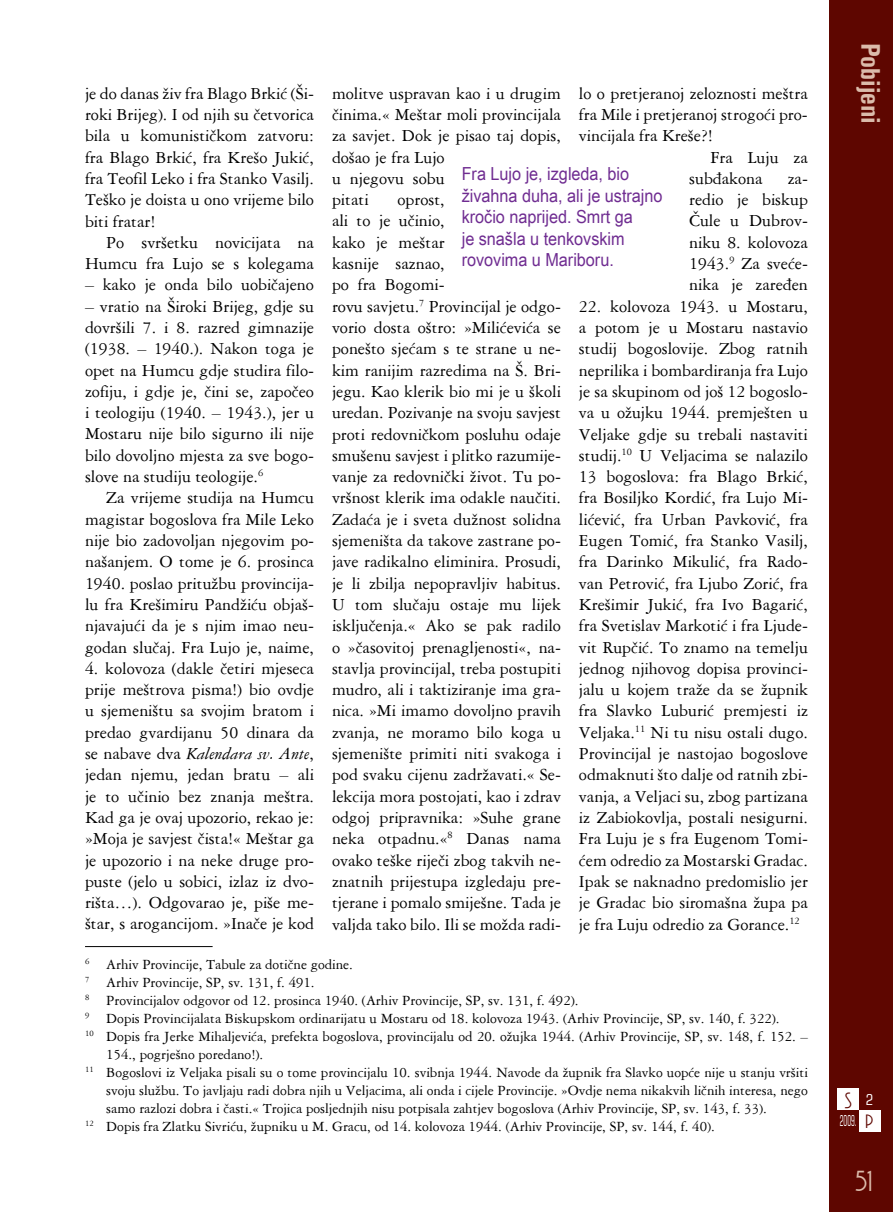
<style>
.page{position:relative;width:893px;height:1212px;background:#fff}
.page>*{position:absolute;margin:0;border:0;box-sizing:border-box;transform-origin:0 0}
.t1{font:700 condensed 27px "Univers";color:#dbbbab}
.t2{font:27px "Andes";color:#dbbbab}
.t3{font:18px/21.3px "American Garamond BT";color:#000;text-align:justify}
.t4{font:18px/21.6px "Arial Unicode MS";color:#6f2c91;scale:.9 1}
.t5{font:18px "Andes";color:#5e0600}
.t6{font:15px "American Garamond BT";color:#000}
.t7{font:condensed 15px "Square 721 BT";color:#fff;scale:.5 1}
.t8{font:condensed 15px "Square 721 BT";color:#fff}
.s1{font-style:italic}
.s2{font-family:"Andes";font-stretch:normal;font-size:18px;color:#5e0600}
</style>
<div class="page">
<div style="left:829px;top:0;width:64px;height:1212px;background:#5e0600"></div>
<div style="left:838px;top:1089px;width:21px;height:21px;background:#fff"></div>
<div style="left:859px;top:1110px;width:21px;height:21px;background:#fff"></div>
<hr style="left:85px;top:946px;width:128px;height:1px;background:#000">
<p class="t3" style="left:85px;top:82px;width:230px">je do danas živ fra Blago Brkić (Ši&shy;roki Brijeg). I od njih su četvorica bila u komunističkom zatvoru: fra Blago Brkić, fra Krešo Jukić, fra Teofil Leko i fra Stanko Vasilj.<br>Teško je doista u ono vrijeme bilo biti fratar!</p>
<p class="t3" style="left:85px;top:231px;width:230px;text-align:right">Po svršetku novicijata na<br>Humcu fra Lujo se s kolegama</p>
<p class="t3" style="left:85px;top:274px;width:230px">– kako je onda bilo uobičajeno</p>
<p class="t3" style="left:85px;top:295px;width:230px">– vratio na Široki Brijeg, gdje su dovršili 7. i 8. razred gimnazije (1938. – 1940.). Nakon toga je opet na Humcu gdje studira filo&shy;zofiju, i gdje je, čini se, započeo i teologiju (1940. – 1943.), jer u Mostaru nije bilo sigurno ili nije bilo dovoljno mjesta za sve bogo&shy;slove na studiju teologije.<sup>6</sup></p>
<p class="t3" style="left:85px;top:487px;width:230px;text-indent:21px">Za vrijeme studija na Humcu magistar bogoslova fra Mile Leko nije bio zadovoljan njegovim po&shy;našanjem. O tome je 6. prosinca 1940. poslao pritužbu provincija&shy;lu fra Krešimiru Pandžiću objaš&shy;njavajući da je s njim imao neu&shy;godan slučaj. Fra Lujo je, naime,</p>
<p class="t3" style="left:85px;top:657px;width:230px">4. kolovoza (dakle četiri mjeseca prije meštrova pisma!) bio ovdje u sjemeništu sa svojim bratom i predao gvardijanu 50 dinara da se nabave dva <span class="s1">Kalendara sv. Ante</span>, jedan njemu, jedan bratu – ali je to učinio bez znanja meštra.<br>Kad ga je ovaj upozorio, rekao je: »Moja je savjest čista!« Meštar ga je upozorio i na neke druge pro&shy;puste (jelo u sobici, izlaz iz dvo&shy;rišta…). Odgovarao je, piše me&shy;štar, s arogancijom. »Inače je kod</p>
<p class="t3" style="left:332px;top:82px;width:230px;text-align:left">molitve uspravan kao i u drugim činima.« Meštar moli provincijala za savjet. Dok je pisao taj dopis, došao je fra Lujo<br>u njegovu sobu<br>pitati</p>
<p class="t3" style="left:579px;top:82px;width:230px">lo o pretjeranoj zeloznosti meštra</p>
<p class="t3" style="left:579px;top:103px;width:230px">fra Mile i pretjeranoj strogoći pro-</p>
<p class="t3" style="left:579px;top:125px;width:135px">vincijala fra Kreše?!</p>
<p class="t3" style="left:710px;top:146px;width:99px">Fra Luju za</p>
<p class="t3" style="left:689px;top:167px;width:75px">subđakona</p>
<p class="t4" style="left:462px;top:162px;width:225px">Fra Lujo je, izgleda, bio živahna duha, ali je ustrajno kročio naprijed. Smrt ga<br>je snašla u tenkovskim rovovima u Mariboru.</p>
<p class="t3" style="left:689px;top:167px;width:120px;text-indent:98px">za&shy;redio je biskup Čule u Dubrov&shy;niku 8. kolovoza 1943.<sup>9</sup> Za sveće&shy;nika je zaređen</p>
<p class="t3" style="left:579px;top:295px;width:230px">22. kolovoza 1943. u Mostaru, a potom je u Mostaru nastavio studij bogoslovije. Zbog ratnih neprilika i bombardiranja fra Lujo je sa skupinom od još 12 bogoslo&shy;va u ožujku 1944. premješten u Veljake gdje su trebali nastaviti studij.<sup>10</sup> U Veljacima se nalazilo 13 bogoslova: fra Blago Brkić, fra Bosiljko Kordić, fra Lujo Mi&shy;lićević, fra Urban Pavković, fra Eugen Tomić, fra Stanko Vasilj, fra Darinko Mikulić, fra Rado&shy;van Petrović, fra Ljubo Zorić, fra Krešimir Jukić, fra Ivo Bagarić, fra Svetislav Markotić i fra Ljude&shy;vit Rupčić. To znamo na temelju jednog njihovog dopisa provinci&shy;jalu u kojem traže da se župnik fra Slavko Luburić premjesti iz Veljaka.<sup>11</sup> Ni tu nisu ostali dugo.<br>Provincijal je nastojao bogoslove odmaknuti što dalje od ratnih zbi&shy;vanja, a Veljaci su, zbog partizana iz Zabiokovlja, postali nesigurni.<br>Fra Luju je s fra Eugenom Tomi&shy;ćem odredio za Mostarski Gradac.<br>Ipak se naknadno predomislio jer je Gradac bio siromašna župa pa je fra Luju odredio za Gorance.<sup>12</sup></p>
<p class="t3" style="left:332px;top:189px;width:230px;text-align:left;text-indent:65px">oprost,<br>ali to je učinio,<br>kako je meštar<br>kasnije saznao,<br>po fra Bogomi-<br>rovu savjetu.<sup>7</sup> Provincijal je odgo&shy;vorio dosta oštro: »Milićevića se ponešto sjećam s te strane u ne&shy;kim ranijim razredima na Š. Bri&shy;jegu. Kao klerik bio mi je u školi uredan. Pozivanje na svoju savjest proti redovničkom posluhu odaje smušenu savjest i plitko razumije&shy;vanje za redovnički život. Tu po&shy;vršnost klerik ima odakle naučiti.<br>Zadaća je i sveta dužnost solidna sjemeništa da takove zastrane po&shy;jave radikalno eliminira. Prosudi, je li zbilja nepopravljiv habitus.<br>U tom slučaju ostaje mu lijek isključenja.« Ako se pak radilo o »časovitoj prenagljenosti«, na&shy;stavlja provincijal, treba postupiti mudro, ali i taktiziranje ima gra&shy;nica. »Mi imamo dovoljno pravih zvanja, ne moramo bilo koga u sjemenište primiti niti svakoga i pod svaku cijenu zadržavati.« Se&shy;lekcija mora postojati, kao i zdrav odgoj pripravnika: »Suhe grane neka otpadnu.«<sup>8</sup> Danas nama ovako teške riječi zbog takvih ne&shy;znatnih prijestupa izgledaju pre&shy;tjerane i pomalo smiješne. Tada je valjda tako bilo. Ili se možda radi-</p>
<p class="t6" style="left:85px;top:956px;width:269px"><sup>6</sup> Arhiv Provincije, Tabule za dotične godine.</p>
<p class="t6" style="left:85px;top:974px;width:231px"><sup>7</sup> Arhiv Provincije, SP, sv. 131, f. 491.</p>
<p class="t6" style="left:85px;top:992px;width:495px"><sup>8</sup> Provincijalov odgovor od 12. prosinca 1940. (Arhiv Provincije, SP, sv. 131, f. 492).</p>
<p class="t6" style="left:85px;top:1010px;width:696px"><sup>9</sup> Dopis Provincijalata Biskupskom ordinarijatu u Mostaru od 18. kolovoza 1943. (Arhiv Provincije, SP, sv. 140, f. 322).</p>
<p class="t6" style="left:85px;top:1028px;width:724px"><sup>10</sup> Dopis fra Jerke Mihaljevića, prefekta bogoslova, provincijalu od 20. ožujka 1944. (Arhiv Provincije, SP, sv. 148, f. 152. –</p>
<p class="t6" style="left:106px;top:1046px;width:159px">154., pogrješno poredano!).</p>
<p class="t6" style="left:85px;top:1064px;width:724px"><sup>11</sup> Bogoslovi iz Veljaka pisali su o tome provincijalu 10. svibnja 1944. Navode da župnik fra Slavko uopće nije u stanju vršiti</p>
<p class="t6" style="left:106px;top:1082px;width:703px">svoju službu. To javljaju radi dobra njih u Veljacima, ali onda i cijele Provincije. »Ovdje nema nikakvih ličnih interesa, nego</p>
<p class="t6" style="left:106px;top:1100px;width:662px">samo razlozi dobra i časti.« Trojica posljednjih nisu potpisala zahtjev bogoslova (Arhiv Provincije, SP, sv. 143, f. 33).</p>
<p class="t6" style="left:85px;top:1118px;width:631px"><sup>12</sup> Dopis fra Zlatku Sivriću, župniku u M. Gracu, od 14. kolovoza 1944. (Arhiv Provincije, SP, sv. 144, f. 40).</p>
<h1 class="t1" style="left:887px;top:43px;width:83px;rotate:90deg">Pobijeni</h1>
<p class="t5" style="left:845px;top:1092px;width:8px">S</p>
<p class="t7" style="left:840px;top:1112px;width:68px">2009. <span class="s2">p</span></p>
<p class="t8" style="left:866px;top:1090px;width:9px">2</p>
<h1 class="t2" style="left:855px;top:1169px;width:18px">51</h1>
</div>
